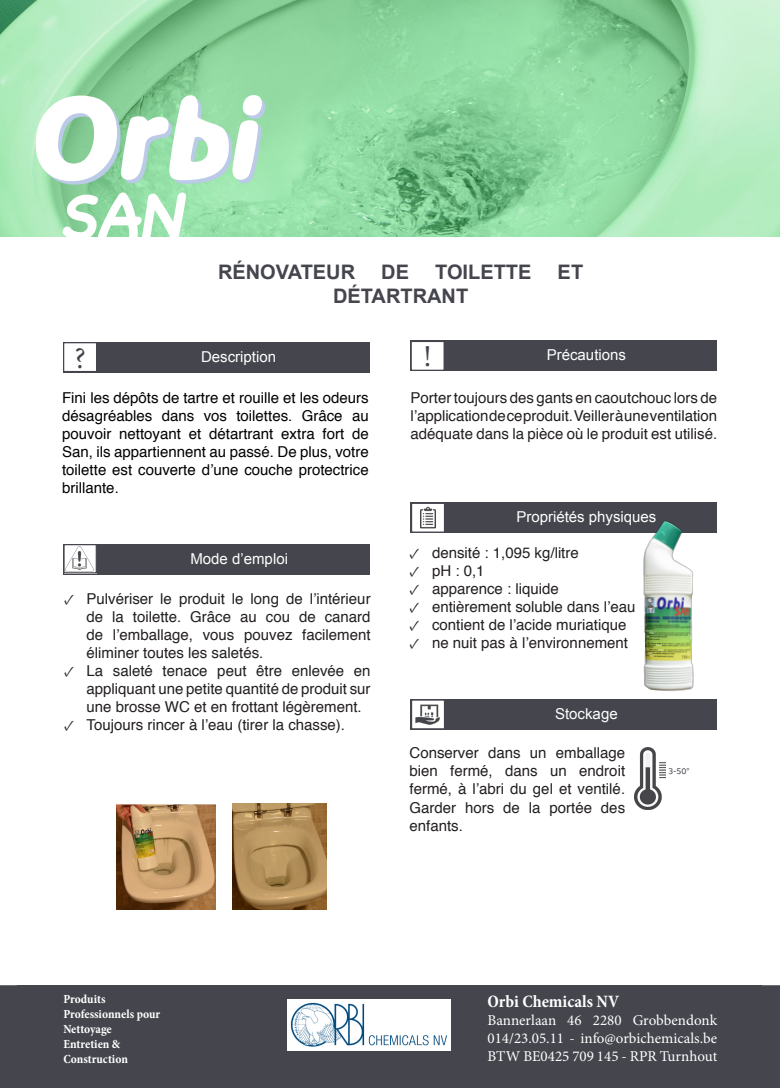
<style>
.page{position:relative;width:780px;height:1088px;background:#fff}
.page>*{position:absolute;margin:0;border:0;box-sizing:border-box;transform-origin:0 0}
.t1{font:italic 700 63.75px "Chalkboard";color:#fff}
.t2{font:30px "Minion Pro";color:#44454d}
.t3{font:700 20px "Arial";color:#44454d}
.t4{font:700 condensed 17.5px "Minion Pro";color:#fff}
.t5{font:15px/18px "Helvetica";color:#231f20;text-align:justify}
.t6{font:15px/18px "Helvetica";color:#000;text-align:justify}
.t7{font:15px "Minion Pro";color:#fff}
.t8{font:15px "Arial";color:#fff}
.t9{font:700 condensed 12.5px "Minion Pro";letter-spacing:-.005em;color:#fff}
.t10{font:500 8.75px "Sukhumvit Set";color:#44454d}
.s1{font-family:"Minion Pro"}
</style>
<div class="page">
<div style="left:0;top:985px;width:780px;height:103px;background:#44454d"></div>
<img style="left:0;top:0;width:780px;height:237px">
<img style="left:287px;top:1000px;width:163px;height:51px">
<div style="left:63px;top:342px;width:306px;height:30px;background:#44454d"></div>
<div style="left:64px;top:343px;width:33px;height:28px;background:#fff"></div>
<div style="left:63px;top:342px;width:34px;height:30px;border:1px solid #44454d"></div>
<img style="left:634px;top:747px;width:31px;height:63px">
<div style="left:63px;top:544px;width:307px;height:30px;background:#44454d"></div>
<div style="left:64px;top:545px;width:33px;height:28px;background:#fff"></div>
<img style="left:65px;top:546px;width:29px;height:25px">
<div style="left:63px;top:544px;width:34px;height:29px;border:1px solid #44454d"></div>
<div style="left:410px;top:341px;width:307px;height:30px;background:#44454d"></div>
<div style="left:411px;top:341px;width:33px;height:29px;background:#fff"></div>
<div style="left:410px;top:341px;width:35px;height:30px;border:1px solid #44454d"></div>
<div style="left:410px;top:503px;width:307px;height:30px;background:#44454d"></div>
<svg style="left:412px;top:531px;width:32px;height:1px"></svg>
<img style="left:412px;top:504px;width:32px;height:27px">
<div style="left:410px;top:699px;width:307px;height:30px;background:#44454d"></div>
<img style="left:412px;top:699px;width:32px;height:30px">
<svg style="left:36px;top:95px;width:229px;height:90px"></svg>
<img style="left:232px;top:803px;width:95px;height:107px">
<img style="left:116px;top:804px;width:99px;height:106px">
<img style="left:643px;top:521px;width:51px;height:170px">
<p class="t1" style="left:58px;top:179px;width:146px">SAN</p>
<p class="t3" style="left:218px;top:259px;width:139px">RÉNOVATEUR</p>
<p class="t3" style="left:381px;top:259px;width:29px">DE</p>
<p class="t3" style="left:435px;top:259px;width:98px">TOILETTE</p>
<p class="t3" style="left:557px;top:259px;width:27px">ET</p>
<p class="t3" style="left:333px;top:283px;width:137px">DÉTARTRANT</p>
<p class="t2" style="left:74px;top:338px;width:13px">?</p>
<p class="t8" style="left:201px;top:347px;width:77px">Description</p>
<p class="t2" style="left:423px;top:337px;width:10px">!</p>
<p class="t8" style="left:546px;top:345px;width:81px">Précautions</p>
<p class="t6" style="left:62px;top:389px;width:308px">Fini les dépôts de tartre et rouille et les odeurs désagréables dans vos toilettes. Grâce au pouvoir nettoyant et détartrant extra fort de San, ils appartiennent au passé. De plus, votre toilette est couverte d’une couche protectrice brillante.</p>
<p class="t8" style="left:190px;top:548px;width:99px">Mode d’emploi</p>
<p class="t5" style="left:86px;top:590px;width:285px;text-indent:-23px"><span class="s1">✓</span> Pulvériser le produit le long de l’intérieur de la toilette. Grâce au cou de canard de l’emballage, vous pouvez facilement éliminer toutes les saletés.</p>
<p class="t5" style="left:86px;top:662px;width:285px;text-indent:-23px"><span class="s1">✓</span> La saleté tenace peut être enlevée en appliquant une petite quantité de produit sur une brosse WC et en frottant légèrement.</p>
<p class="t5" style="left:64px;top:716px;width:282px"><span class="s1">✓</span> Toujours rincer à l’eau (tirer la chasse).</p>
<p class="t5" style="left:410px;top:389px;width:308px">Porter toujours des gants en caoutchouc lors de l’application de ce produit. Veiller à une ventilation adéquate dans la pièce où le produit est utilisé.</p>
<p class="t8" style="left:516px;top:507px;width:142px">Propriétés physiques</p>
<p class="t5" style="left:409px;top:544px;width:171px"><span class="s1">✓</span> densité : 1,095 kg/litre</p>
<p class="t5" style="left:409px;top:562px;width:77px"><span class="s1">✓</span> pH : 0,1</p>
<p class="t5" style="left:409px;top:580px;width:151px"><span class="s1">✓</span> apparence : liquide</p>
<p class="t5" style="left:409px;top:598px;width:227px"><span class="s1">✓</span> entièrement soluble dans l’eau</p>
<p class="t5" style="left:409px;top:616px;width:218px"><span class="s1">✓</span> contient de l’acide muriatique</p>
<p class="t5" style="left:409px;top:634px;width:220px"><span class="s1">✓</span> ne nuit pas à l’environnement</p>
<p class="t8" style="left:555px;top:704px;width:64px">Stockage</p>
<p class="t5" style="left:409px;top:745px;width:217px">Conserver dans un emballage bien fermé, dans un endroit fermé, à l’abri du gel et ventilé.<br>Garder hors de la portée des enfants.</p>
<p class="t10" style="left:668px;top:765px;width:22px">3-50°</p>
<p class="t9" style="left:63px;top:991px;width:44px">Produits</p>
<p class="t9" style="left:63px;top:1006px;width:98px">Professionnels pour</p>
<p class="t9" style="left:63px;top:1021px;width:50px">Nettoyage</p>
<p class="t9" style="left:63px;top:1036px;width:58px">Entretien &amp;</p>
<p class="t9" style="left:63px;top:1051px;width:66px">Construction</p>
<p class="t4" style="left:487px;top:989px;width:133px">Orbi Chemicals NV</p>
<p class="t7" style="left:487px;top:1010px;width:231px">Bannerlaan 46 2280 Grobbendonk</p>
<p class="t7" style="left:487px;top:1028px;width:231px">014/23.05.11 - info@orbichemicals.be</p>
<p class="t7" style="left:487px;top:1046px;width:231px">BTW BE0425 709 145 - RPR Turnhout</p>
</div>
